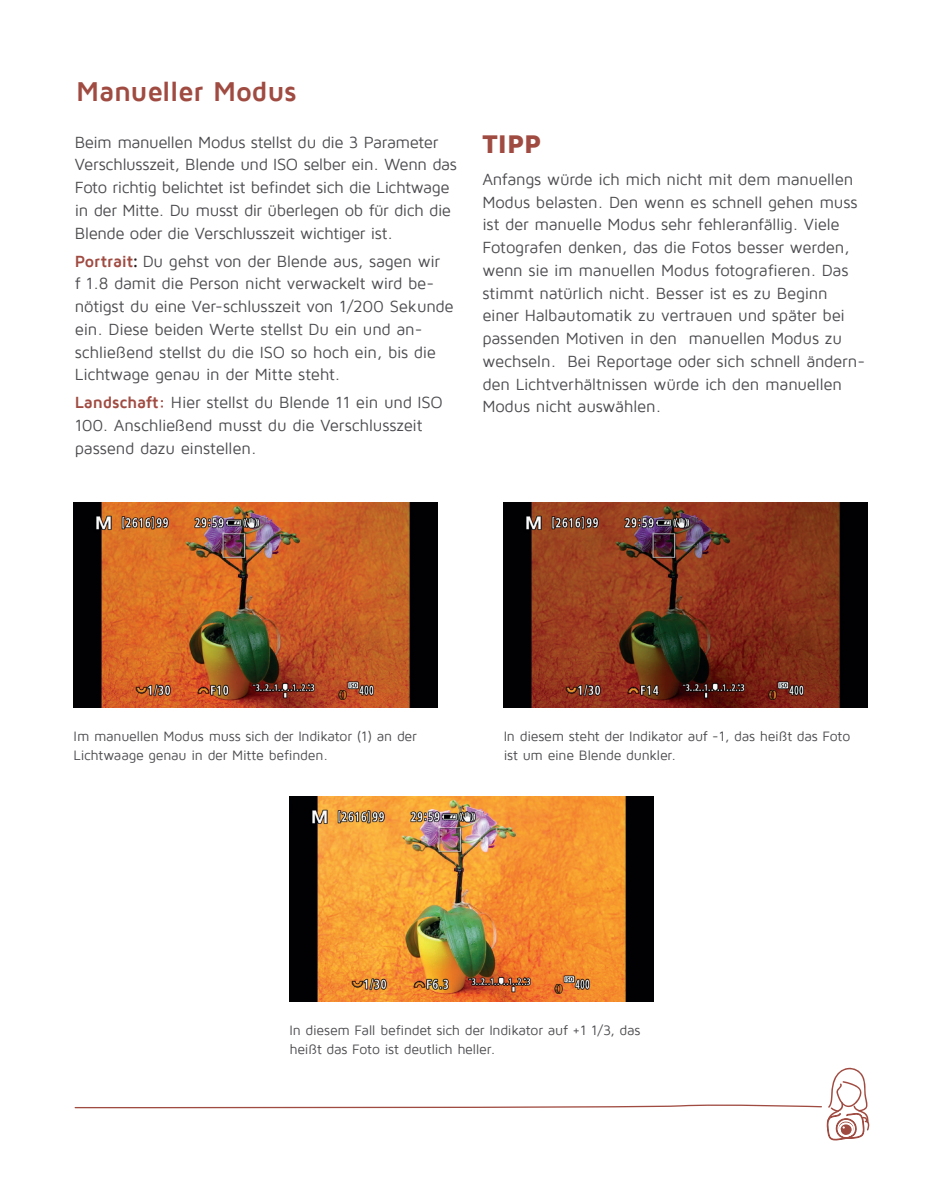
<style>
.page{position:relative;width:943px;height:1191px;background:#fff}
.page>*{position:absolute;margin:0;border:0;box-sizing:border-box;transform-origin:0 0}
.t1{font:700 28px "Maven Pro";letter-spacing:-.015em;color:#a04b41}
.t2{font:900 26.25px "Maven Pro";color:#a04b41}
.t3{font:16.62px/22.8px "Maven Pro";letter-spacing:-.02em;color:#4c4c50}
.t4{font:14px/19.2px "Maven Pro";letter-spacing:-.015em;color:#4c4c50}
.s1{font-weight:700;color:#a04b41}
.s2{font-family:"Minion Pro";font-size:21px;color:#231f20}
</style>
<div class="page">
<img style="left:74px;top:502px;width:363px;height:205px">
<img style="left:504px;top:502px;width:363px;height:205px">
<img style="left:289px;top:797px;width:364px;height:204px">
<svg style="left:74px;top:1067px;width:796px;height:74px"></svg>
<h1 class="t1" style="left:76px;top:77px;width:222px">Manueller Modus</h1>
<p class="t3" style="left:75px;top:131px;width:383px">Beim manuellen Modus stellst du die 3 Parameter Verschlusszeit, Blende und ISO selber ein. Wenn das Foto richtig belichtet ist befindet sich die Lichtwage in der Mitte. Du musst dir überlegen ob für dich die Blende oder die Verschlusszeit wichtiger ist.</p>
<p class="t3" style="left:75px;top:250px;width:380px"><span class="s1">Portrait</span><span class="s2">:</span> Du gehst von der Blende aus, sagen wir<br>f 1.8 damit die Person nicht verwackelt wird be&shy;nötigst du eine Ver-schlusszeit von 1/200 Sekunde ein. Diese beiden Werte stellst Du ein und an&shy;schließend stellst du die ISO so hoch ein, bis die Lichtwage genau in der Mitte steht.</p>
<p class="t3" style="left:75px;top:391px;width:370px"><span class="s1">Landschaft:</span> Hier stellst du Blende 11 ein und ISO<br>100. Anschließend musst du die Verschlusszeit passend dazu einstellen.</p>
<h2 class="t2" style="left:482px;top:130px;width:60px">TIPP</h2>
<p class="t3" style="left:482px;top:168px;width:384px">Anfangs würde ich mich nicht mit dem manuellen Modus belasten. Den wenn es schnell gehen muss ist der manuelle Modus sehr fehleranfällig. Viele Fotografen denken, das die Fotos besser werden, wenn sie im manuellen Modus fotografieren. Das stimmt natürlich nicht. Besser ist es zu Beginn einer Halbautomatik zu vertrauen und später bei passenden Motiven in den manuellen Modus zu wechseln. Bei Reportage oder sich schnell ändern&shy;den Lichtverhältnissen würde ich den manuellen Modus nicht auswählen.</p>
<p class="t4" style="left:74px;top:726px;width:345px">Im manuellen Modus muss sich der Indikator (1) an der<br>Lichtwaage genau in der Mitte befinden.</p>
<p class="t4" style="left:504px;top:726px;width:348px">In diesem steht der Indikator auf -1, das heißt das Foto ist um eine Blende dunkler.</p>
<p class="t4" style="left:289px;top:1020px;width:352px">In diesem Fall befindet sich der Indikator auf +1 1/3, das heißt das Foto ist deutlich heller.</p>
</div>
